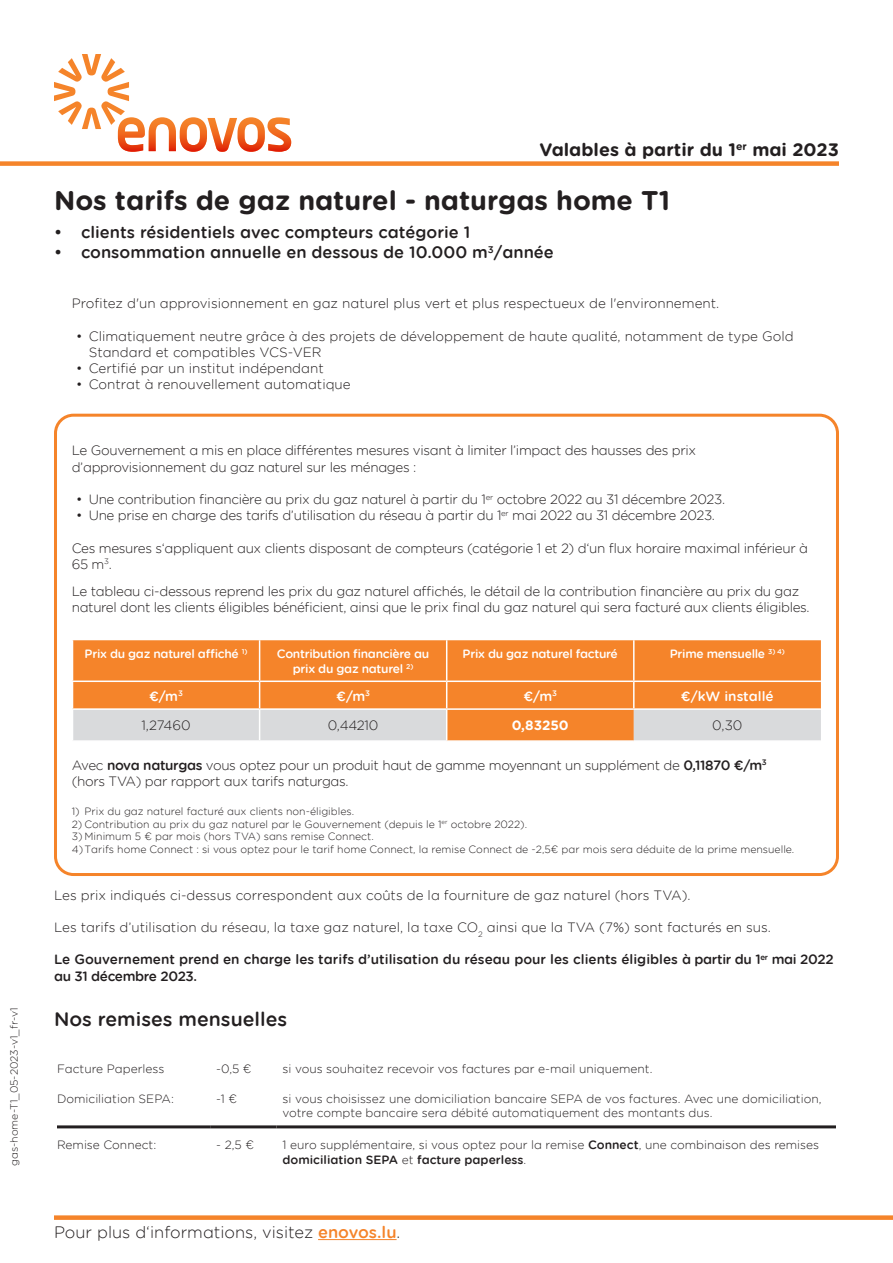
<style>
.page{position:relative;width:893px;height:1263px;background:#fff}
.page>*{position:absolute;margin:0;border:0;box-sizing:border-box;transform-origin:0 0}
.t1{font:700 27px "Gotham Rounded";color:#231f20}
.t2{font:19.5px "Gotham Rounded Medium Enovos";color:#231f20}
.t3{font:700 18px "Gotham Rounded";color:#231f20}
.t4{font:16.5px "Gotham Rounded Medium Enovos";color:#231f20}
.t5{font:16.5px "Gotham Rounded Light Enovos";color:#231f20}
.t6{font:13.5px/16.2px "Gotham Rounded Light Enovos";letter-spacing:-.025em;color:#231f20}
.t7{font:13.5px/16.2px "Gotham Rounded Light Enovos";color:#231f20}
.t8{font:13.5px/16.2px "Gotham Rounded Medium Enovos";color:#231f20}
.t9{font:13.5px "Gotham Rounded Medium Enovos";color:#fff}
.t10{font:700 13.5px "Gotham Rounded";color:#fff}
.t11{font:12px/14.4px "Gotham Rounded Light Enovos";color:#231f20}
.t12{font:12px/14.4px "Gotham Rounded Medium Enovos";letter-spacing:-.025em;color:#fff;text-align:center}
.t13{font:12px "Gotham Rounded Medium Enovos";color:#231f20}
.t14{font:10.5px/12.6px "Gotham Rounded Light Enovos";color:#231f20}
.s1{font-family:"Gotham Rounded Medium Enovos"}
.s2{font-family:"Gotham Rounded Light Enovos"}
.s3{font-family:"Gotham Rounded Medium Enovos";color:#f5842a}
</style>
<div class="page">
<svg style="left:54px;top:54px;width:237px;height:98px"></svg>
<div style="left:0;top:161px;width:839px;height:5px;background:#f5842a"></div>
<div style="left:54px;top:414px;width:785px;height:462px;border:3px solid #f5842a;border-radius:18px"></div>
<div style="left:73px;top:640px;width:748px;height:40px;background:#f5842a"></div>
<hr style="left:259px;top:640px;width:1px;height:40px;background:#fff">
<hr style="left:446px;top:640px;width:1px;height:40px;background:#fff">
<svg style="left:73px;top:682px;width:748px;height:58px;background:#e9a672"></svg>
<hr style="left:72px;top:708px;width:188px;height:2px;background:#fff">
<hr style="left:260px;top:708px;width:187px;height:2px;background:#fff">
<hr style="left:259px;top:710px;width:1px;height:30px;background:#fff">
<hr style="left:447px;top:708px;width:187px;height:2px;background:#fff">
<hr style="left:446px;top:710px;width:1px;height:30px;background:#fff">
<hr style="left:634px;top:708px;width:187px;height:2px;background:#fff">
<hr style="left:633px;top:640px;width:2px;height:40px;background:#fff">
<hr style="left:633px;top:682px;width:2px;height:26px;background:#fff">
<hr style="left:57px;top:1125px;width:153px;height:3px;background:#231f20">
<hr style="left:210px;top:1125px;width:66px;height:3px;background:#231f20">
<hr style="left:276px;top:1125px;width:560px;height:3px;background:#231f20">
<div style="left:54px;top:1215px;width:839px;height:5px;background:#f5842a"></div>
<hr style="left:318px;top:1239px;width:79px;height:1px;background:#f5842a">
<p class="t14" style="left:7px;top:1166px;width:160px;rotate:-90deg">gas-home-T1_05-2023-v1_fr-v1</p>
<h3 class="t3" style="left:539px;top:136px;width:301px">Valables à partir du 1<sup>er</sup> mai 2023</h3>
<h1 class="t1" style="left:54px;top:181px;width:618px">Nos tarifs de gaz naturel - naturgas home T1</h1>
<p class="t4" style="left:54px;top:221px;width:418px">• clients résidentiels avec compteurs catégorie 1</p>
<p class="t4" style="left:54px;top:240px;width:501px">• consommation annuelle en dessous de 10.000 m<sup>3</sup>/année</p>
<p class="t7" style="left:72px;top:295px;width:649px">Profitez d'un approvisionnement en gaz naturel plus vert et plus respectueux de l'environnement.</p>
<p class="t7" style="left:89px;top:327px;width:706px;text-indent:-13px">• Climatiquement neutre grâce à des projets de développement de haute qualité, notamment de type Gold<br>Standard et compatibles VCS-VER</p>
<p class="t7" style="left:76px;top:360px;width:249px">• Certifié par un institut indépendant</p>
<p class="t7" style="left:76px;top:376px;width:276px">• Contrat à renouvellement automatique</p>
<p class="t6" style="left:72px;top:442px;width:626px">Le Gouvernement a mis en place différentes mesures visant à limiter l’impact des hausses des prix d’approvisionnement du gaz naturel sur les ménages :</p>
<p class="t6" style="left:76px;top:490px;width:651px">• Une contribution financière au prix du gaz naturel à partir du 1<sup>er</sup> octobre 2022 au 31 décembre 2023.</p>
<p class="t6" style="left:76px;top:507px;width:641px">• Une prise en charge des tarifs d’utilisation du réseau à partir du 1<sup>er</sup> mai 2022 au 31 décembre 2023.</p>
<p class="t6" style="left:72px;top:539px;width:738px">Ces mesures s‘appliquent aux clients disposant de compteurs (catégorie 1 et 2) d‘un flux horaire maximal inférieur à<br>65 m<sup>3</sup>.</p>
<p class="t6" style="left:72px;top:582px;width:739px">Le tableau ci-dessous reprend les prix du gaz naturel affichés, le détail de la contribution financière au prix du gaz naturel dont les clients éligibles bénéficient, ainsi que le prix final du gaz naturel qui sera facturé aux clients éligibles.</p>
<p class="t12" style="left:85px;top:646px;width:164px">Prix du gaz naturel affiché <sup>1)</sup></p>
<p class="t12" style="left:277px;top:646px;width:154px">Contribution financière au prix du gaz naturel <sup>2)</sup></p>
<p class="t12" style="left:463px;top:646px;width:157px">Prix du gaz naturel facturé</p>
<p class="t12" style="left:670px;top:646px;width:117px">Prime mensuelle <sup>3)</sup> <sup>4)</sup></p>
<p class="t9" style="left:149px;top:686px;width:35px">€/m<sup>3</sup></p>
<p class="t9" style="left:336px;top:686px;width:35px">€/m<sup>3</sup></p>
<p class="t9" style="left:523px;top:686px;width:35px">€/m<sup>3</sup></p>
<p class="t9" style="left:681px;top:686px;width:94px">€/kW installé</p>
<p class="t6" style="left:141px;top:716px;width:51px">1,27460</p>
<p class="t6" style="left:328px;top:716px;width:52px">0,44210</p>
<p class="t10" style="left:512px;top:715px;width:59px">0,83250</p>
<p class="t6" style="left:712px;top:716px;width:32px">0,30</p>
<p class="t6" style="left:72px;top:756px;width:696px">Avec <span class="s1">nova naturgas</span> vous optez pour un produit haut de gamme moyennant un supplément de <span class="s1">0,11870 €/m</span><sup>3 </sup>(hors TVA) par rapport aux tarifs naturgas.</p>
<p class="t14" style="left:72px;top:804px;width:284px">1) Prix du gaz naturel facturé aux clients non-éligibles.</p>
<p class="t14" style="left:72px;top:817px;width:457px">2) Contribution au prix du gaz naturel par le Gouvernement (depuis le 1<sup>er</sup> octobre 2022).</p>
<p class="t14" style="left:72px;top:830px;width:724px">3) Minimum 5 € par mois (hors TVA) sans remise Connect.<br>4)Tarifs home Connect : si vous optez pour le tarif home Connect, la remise Connect de -2,5€ par mois sera déduite de la prime mensuelle.</p>
<p class="t7" style="left:54px;top:886px;width:638px">Les prix indiqués ci-dessus correspondent aux coûts de la fourniture de gaz naturel (hors TVA).</p>
<p class="t7" style="left:54px;top:918px;width:718px">Les tarifs d’utilisation du réseau, la taxe gaz naturel, la taxe CO<sub>2</sub> ainsi que la TVA (7%) sont facturés en sus.</p>
<p class="t8" style="left:54px;top:951px;width:781px">Le Gouvernement prend en charge les tarifs d’utilisation du réseau pour les clients éligibles à partir du 1<sup>er</sup> mai 2022 au 31 décembre 2023.</p>
<h2 class="t2" style="left:54px;top:1005px;width:235px">Nos remises mensuelles</h2>
<p class="t11" style="left:57px;top:1061px;width:109px">Facture Paperless</p>
<p class="t11" style="left:216px;top:1061px;width:37px">-0,5 €</p>
<p class="t11" style="left:282px;top:1061px;width:371px">si vous souhaitez recevoir vos factures par e-mail uniquement.</p>
<p class="t11" style="left:57px;top:1090px;width:118px">Domiciliation SEPA:</p>
<p class="t11" style="left:216px;top:1090px;width:22px">-1 €</p>
<p class="t11" style="left:283px;top:1090px;width:540px">si vous choisissez une domiciliation bancaire SEPA de vos factures. Avec une domiciliation, votre compte bancaire sera débité automatiquement des montants dus.</p>
<p class="t11" style="left:57px;top:1137px;width:101px">Remise Connect:</p>
<p class="t11" style="left:216px;top:1137px;width:39px">- 2,5 €</p>
<p class="t11" style="left:283px;top:1137px;width:538px">1 euro supplémentaire, si vous optez pour la remise <span class="s1">Connect</span>, une combinaison des remises</p>
<p class="t13" style="left:283px;top:1151px;width:245px">domiciliation SEPA <span class="s2">et</span> facture paperless<span class="s2">.</span></p>
<p class="t5" style="left:54px;top:1221px;width:348px">Pour plus d‘informations, visitez <span class="s3">enovos.lu</span>.</p>
</div>
